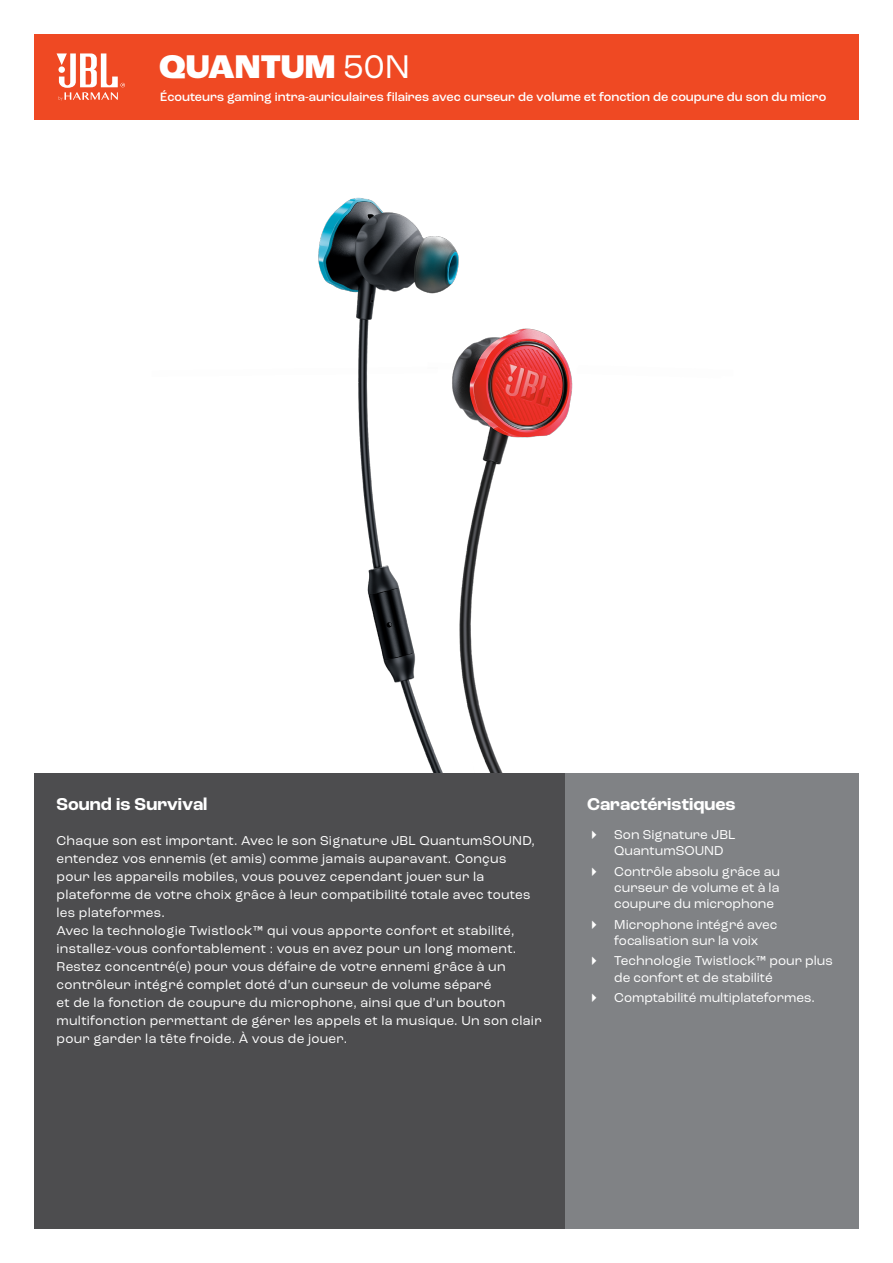
<style>
.page{position:relative;width:893px;height:1263px;background:#fff}
.page>*{position:absolute;margin:0;border:0;box-sizing:border-box;transform-origin:0 0}
.t1{font:800 34.5px "Roc Grotesk";color:#fff}
.t2{font:700 18px "Roc Grotesk";color:#fff}
.t3{font:13.5px/18px "Roc Grotesk";letter-spacing:.02em;color:#fff;text-align:justify}
.t4{font:13.5px/16.2px "Roc Grotesk";color:#fff}
.t5{font:500 12.75px "Roc Grotesk";color:#fff}
.s1{font-weight:400}
</style>
<div class="page">
<img style="left:100px;top:197px;width:685px;height:577px">
<div style="left:34px;top:34px;width:825px;height:85px;background:#ef4923"></div>
<svg style="left:57px;top:53px;width:68px;height:48px"></svg>
<div style="left:565px;top:774px;width:294px;height:455px;background:#808285"></div>
<div style="left:34px;top:774px;width:531px;height:455px;background:#4d4d4f"></div>
<h1 class="t1" style="left:159px;top:45px;width:252px">QUANTUM <span class="s1">50N</span></h1>
<p class="t5" style="left:160px;top:89px;width:668px">Écouteurs gaming intra-auriculaires filaires avec curseur de volume et fonction de coupure du son du micro</p>
<h2 class="t2" style="left:57px;top:793px;width:152px">Sound is Survival</h2>
<p class="t3" style="left:57px;top:832px;width:487px;text-align:left">Chaque son est important. Avec le son Signature JBL QuantumSOUND, entendez vos ennemis (et amis) comme jamais auparavant. Conçus pour les appareils mobiles, vous pouvez cependant jouer sur la plateforme de votre choix grâce à leur compatibilité totale avec toutes les plateformes.<br>Avec la technologie Twistlock™ qui vous apporte confort et stabilité, installez-vous confortablement : vous en avez pour un long moment.<br>Restez concentré(e) pour vous défaire de votre ennemi grâce à un contrôleur intégré complet doté d’un curseur de volume séparé<br>et de la fonction de coupure du microphone, ainsi que d’un bouton multifonction permettant de gérer les appels et la musique. Un son clair pour garder la tête froide. À vous de jouer.</p>
<h2 class="t2" style="left:587px;top:793px;width:150px">Caractéristiques</h2>
<p class="t4" style="left:614px;top:826px;width:123px">Son Signature JBL<br>QuantumSOUND</p>
<p class="t3" style="left:614px;top:863px;width:167px;line-height:16.2px">Contrôle absolu grâce au curseur de volume et à la coupure du microphone</p>
<p class="t4" style="left:614px;top:916px;width:165px">Microphone intégré avec focalisation sur la voix</p>
<p class="t4" style="left:614px;top:953px;width:220px">Technologie Twistlock™ pour plus de confort et de stabilité</p>
<p class="t4" style="left:614px;top:989px;width:202px">Comptabilité multiplateformes.</p>
</div>
